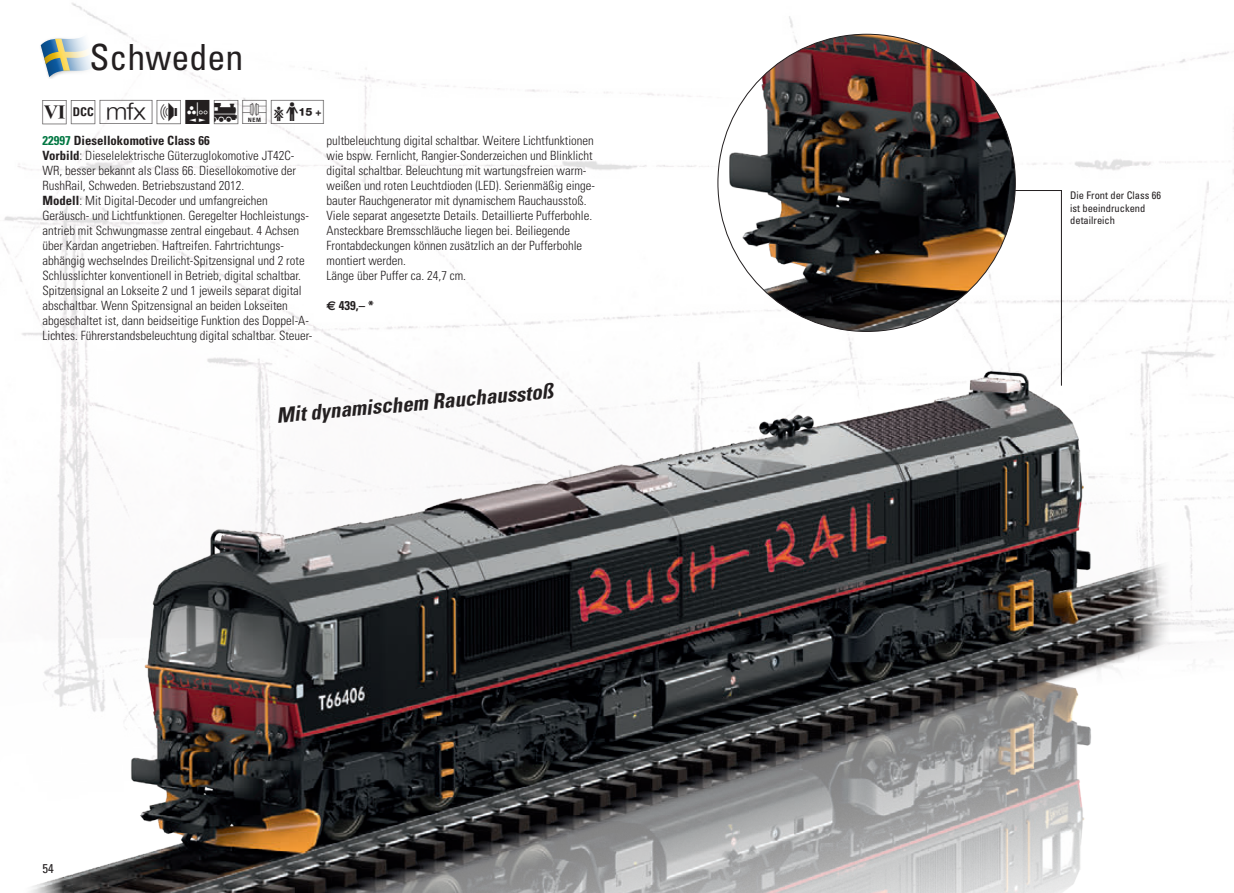
<style>
.page{position:relative;width:1234px;height:893px;background:#fff}
.page>*{position:absolute;margin:0;border:0;box-sizing:border-box;transform-origin:0 0}
.t1{font:condensed 36px "Univers LT Std";color:#231f20}
.t2{font:30px "Trix Piktos";color:#231f20}
.t3{font:italic 700 condensed 21px "Univers LT Std";color:#231f20}
.t4{font:300 condensed 12.75px/15px "Univers LT Std";color:#231f20}
.t5{font:700 condensed 12.75px "Univers LT Std";color:#231f20}
.t6{font:condensed 12.75px "Univers LT Std";color:#231f20}
.t7{font:condensed 10.5px/12.6px "Univers LT Std";color:#231f20}
.s1{color:#007742}
.s2{font-weight:700}
.s3{font-family:"Euro Sans";font-stretch:normal}
</style>
<div class="page">
<img style="left:1px;top:2px;width:1232px;height:659px">
<img style="left:37px;top:30px;width:64px;height:48px">
<svg style="left:41px;top:31px;width:56px;height:47px"></svg>
<img style="left:21px;top:259px;width:1153px;height:634px">
<svg style="left:1012px;top:190px;width:49px;height:196px"></svg>
<img style="left:717px;top:34px;width:298px;height:297px;border-radius:149px">
<h1 class="t1" style="left:89px;top:35px;width:156px">Schweden</h1>
<h2 class="t2" style="left:43px;top:96px;width:287px">_§`!PZï\</h2>
<p class="t5" style="left:43px;top:133px;width:169px"><span class="s1">22997</span> Diesellokomotive Class 66</p>
<p class="t4" style="left:326px;top:133px;width:270px">pultbeleuchtung digital schaltbar. Weitere Lichtfunktionen wie bspw. Fernlicht, Rangier-Sonderzeichen und Blinklicht digital schaltbar. Beleuchtung mit wartungsfreien warm&shy;weißen und roten Leuchtdioden (LED). Serienmäßig einge&shy;bauter Rauchgenerator mit dynamischem Rauchausstoß.<br>Viele separat angesetzte Details. Detaillierte Pufferbohle.<br>Ansteckbare Bremsschläuche liegen bei. Beiliegende Frontabdeckungen können zusätzlich an der Pufferbohle montiert werden.<br>Länge über Puffer ca. 24,7 cm.</p>
<p class="t4" style="left:43px;top:148px;width:271px"><span class="s2">Vorbild</span>: Dieselelektrische Güterzuglokomotive JT42C-WR, besser bekannt als Class 66. Diesellokomotive der RushRail, Schweden. Betriebszustand 2012.<br><span class="s2">Modell</span>: Mit Digital-Decoder und umfangreichen Geräusch- und Lichtfunktionen. Geregelter Hochleistungs&shy;antrieb mit Schwungmasse zentral eingebaut. 4 Achsen über Kardan angetrieben. Haftreifen. Fahrtrichtungs&shy;abhängig wechselndes Dreilicht-Spitzensignal und 2 rote Schlusslichter konventionell in Betrieb, digital schaltbar.<br>Spitzensignal an Lokseite 2 und 1 jeweils separat digital abschaltbar. Wenn Spitzensignal an beiden Lokseiten abgeschaltet ist, dann beidseitige Funktion des Doppel-A-Lichtes. Führerstandsbeleuchtung digital schaltbar. Steuer-</p>
<p class="t5" style="left:326px;top:298px;width:49px"><span class="s3">€</span> 439,– *</p>
<p class="t6" style="left:43px;top:861px;width:13px">54</p>
<h3 class="t3" style="left:275px;top:402px;width:279px;rotate:-5deg">Mit dynamischem Rauchausstoß</h3>
<p class="t7" style="left:1069px;top:189px;width:92px">Die Front der Class 66 ist beeindruckend detailreich</p>
</div>
